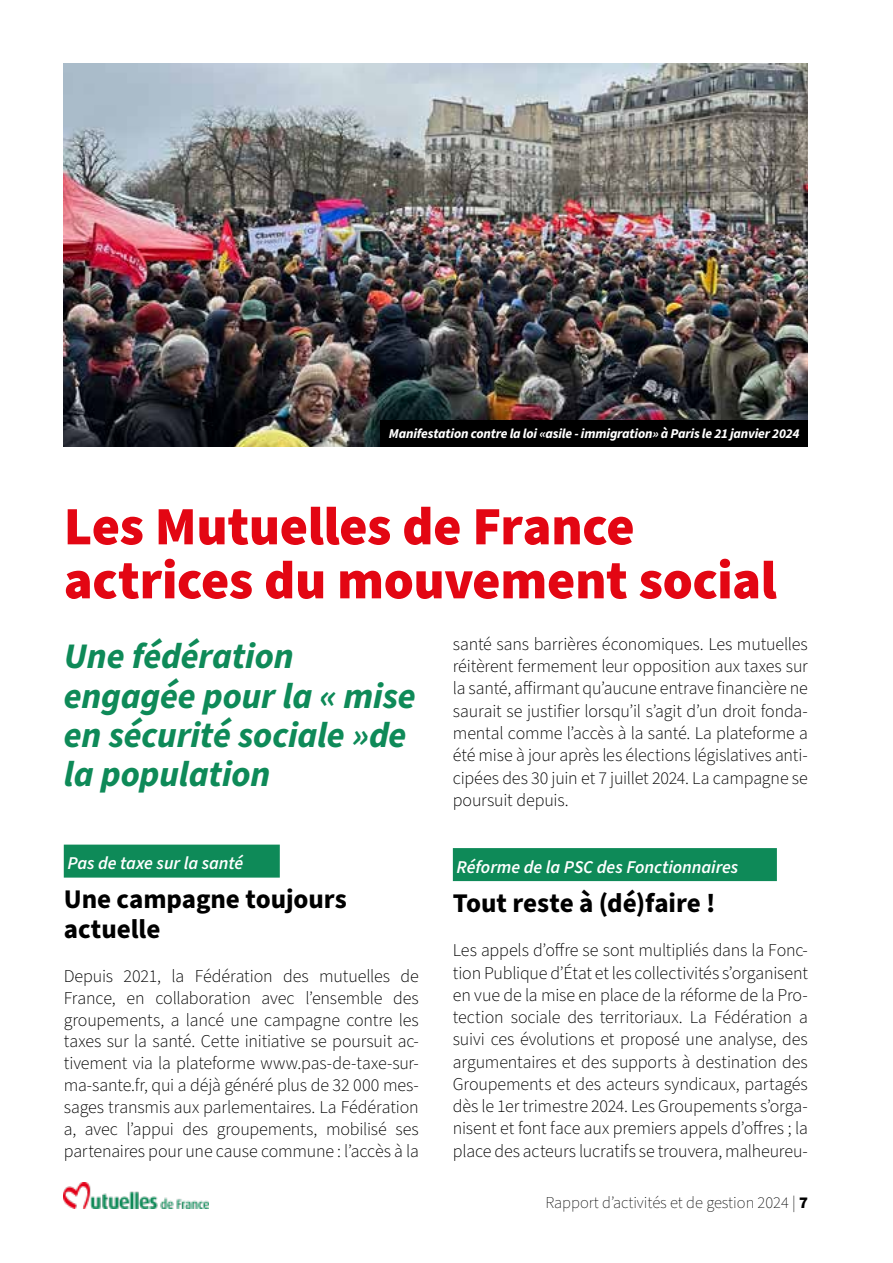
<style>
.page{position:relative;width:893px;height:1263px;background:#fff}
.page>*{position:absolute;margin:0;border:0;box-sizing:border-box;transform-origin:0 0}
.t1{font:900 54px/54px "Source Sans Pro";letter-spacing:-.005em;color:#e30613}
.t2{font:italic 700 36px/39.3px "Source Sans Pro";letter-spacing:-.005em;color:#0e8a58}
.t3{font:700 27px/30.3px "Source Sans Pro";letter-spacing:-.005em;color:#000}
.t4{font:300 18px/22.2px "Source Sans Pro";letter-spacing:-.01em;color:#000;text-align:justify}
.t5{font:italic 600 18px "Source Sans Pro";letter-spacing:-.005em;color:#fff}
.t6{font:200 16.5px "Source Sans Pro";color:#000}
.t7{font:italic 700 13.5px "Source Sans Pro";letter-spacing:-.01em;color:#fff}
.s1{font-weight:900}
</style>
<div class="page">
<img style="left:64px;top:1182px;width:145px;height:26px">
<img style="left:64px;top:64px;width:744px;height:382px">
<div style="left:380px;top:420px;width:428px;height:26px;background:#000"></div>
<div style="left:64px;top:845px;width:216px;height:33px;background:#0e8a58"></div>
<div style="left:453px;top:848px;width:324px;height:33px;background:#0e8a58"></div>
<p class="t7" style="left:389px;top:424px;width:412px">Manifestation contre la loi «asile - immigration» à Paris le 21 janvier 2024</p>
<h1 class="t1" style="left:64px;top:500px;width:714px">Les Mutuelles de France actrices du mouvement social</h1>
<h2 class="t2" style="left:64px;top:638px;width:353px">Une fédération engagée pour la « mise en sécurité sociale »de la population</h2>
<p class="t5" style="left:67px;top:851px;width:177px">Pas de taxe sur la santé</p>
<h3 class="t3" style="left:64px;top:884px;width:285px">Une campagne toujours actuelle</h3>
<p class="t4" style="left:64px;top:965px;width:357px">Depuis 2021, la Fédération des mutuelles de France, en collaboration avec l’ensemble des groupements, a lancé une campagne contre les taxes sur la santé. Cette initiative se poursuit ac&shy;tivement via la plateforme www.pas-de-taxe-sur&shy;ma-sante.fr, qui a déjà généré plus de 32 000 mes&shy;sages transmis aux parlementaires. La Fédération a, avec l’appui des groupements, mobilisé ses partenaires pour une cause commune : l’accès à la</p>
<p class="t4" style="left:453px;top:633px;width:357px">santé sans barrières économiques. Les mutuelles réitèrent fermement leur opposition aux taxes sur la santé, affirmant qu’aucune entrave financière ne saurait se justifier lorsqu’il s’agit d’un droit fonda&shy;mental comme l’accès à la santé. La plateforme a été mise à jour après les élections législatives anti&shy;cipées des 30 juin et 7 juillet 2024. La campagne se poursuit depuis.</p>
<p class="t5" style="left:456px;top:854px;width:283px">Réforme de la PSC des Fonctionnaires</p>
<h3 class="t3" style="left:453px;top:888px;width:264px">Tout reste à (dé)faire !</h3>
<p class="t4" style="left:453px;top:940px;width:357px">Les appels d’offre se sont multipliés dans la Fonc&shy;tion Publique d’État et les collectivités s’organisent en vue de la mise en place de la réforme de la Pro&shy;tection sociale des territoriaux. La Fédération a suivi ces évolutions et proposé une analyse, des argumentaires et des supports à destination des Groupements et des acteurs syndicaux, partagés dès le 1er trimestre 2024. Les Groupements s’orga&shy;nisent et font face aux premiers appels d’offres ; la place des acteurs lucratifs se trouvera, malheureu-</p>
<p class="t6" style="left:545px;top:1191px;width:264px">Rapport d’activités et de gestion 2024 | <span class="s1">7</span></p>
</div>
